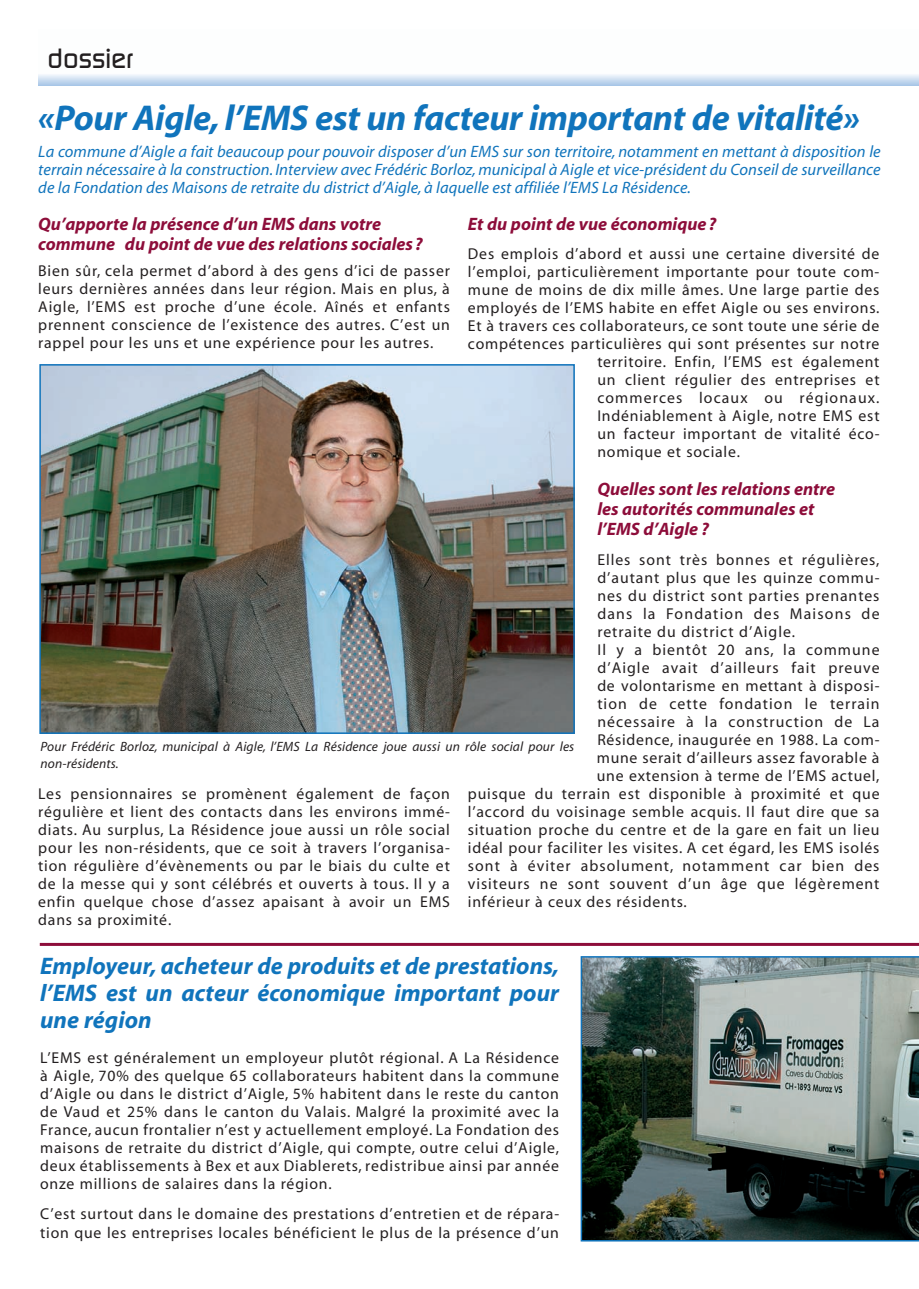
<style>
.page{position:relative;width:919px;height:1289px;background:#fff}
.page>*{position:absolute;margin:0;border:0;box-sizing:border-box;transform-origin:0 0}
.t1{font:italic 700 36px "Myriad";letter-spacing:-.01em;color:#1074bc}
.t2{font:500 27px "Digital";color:#231f20}
.t3{font:italic 700 24px/27px "Myriad";color:#1074bc;text-align:justify}
.t4{font:italic 700 18px/20.2px "Myriad";color:#8d0d3a}
.t5{font:italic 16.5px/18px "Myriad";letter-spacing:.005em;color:#1074bc;text-align:justify}
.t6{font:15.75px/18px "Myriad";letter-spacing:.05em;color:#231f20;text-align:justify}
.t7{font:15.75px "Myriad";letter-spacing:.07em;color:#231f20}
.t8{font:15.75px "Myriad";letter-spacing:.08em;color:#231f20}
.t9{font:italic 13.5px/16.5px "Myriad";letter-spacing:.01em;color:#231f20}
</style>
<div class="page">
<svg style="left:912px;top:74px;width:6px;height:11px"></svg>
<svg style="left:38px;top:74px;width:874px;height:11px;background:#cfdff1"></svg>
<img style="left:42px;top:367px;width:529px;height:364px">
<div style="left:39px;top:364px;width:535px;height:370px;border:2px solid #1074bc"></div>
<img style="left:580px;top:956px;width:338px;height:285px">
<hr style="left:40px;top:942px;width:878px;height:3px;background:#8d0d3a">
<h2 class="t2" style="left:48px;top:43px;width:87px">dossier</h2>
<h1 class="t1" style="left:38px;top:104px;width:822px">«Pour Aigle, l’EMS est un facteur important de vitalité»</h1>
<p class="t5" style="left:38px;top:144px;width:843px">La commune d’Aigle a fait beaucoup pour pouvoir disposer d’un EMS sur son territoire, notamment en mettant à disposition le terrain nécessaire à la construction. Interview avec Frédéric Borloz, municipal à Aigle et vice-président du Conseil de surveillance de la Fondation des Maisons de retraite du district d’Aigle, à laquelle est affiliée l’EMS La Résidence.</p>
<p class="t4" style="left:468px;top:215px;width:250px">Et du point de vue économique?</p>
<p class="t6" style="left:468px;top:246px;width:413px">Des emplois d’abord et aussi une certaine diversité de</p>
<p class="t6" style="left:468px;top:264px;width:413px">l’emploi, particulièrement importante pour toute com-</p>
<p class="t6" style="left:468px;top:282px;width:413px">mune de moins de dix mille âmes. Une large partie des</p>
<p class="t6" style="left:468px;top:300px;width:413px">employés de l’EMS habite en effet Aigle ou ses environs.</p>
<p class="t6" style="left:468px;top:318px;width:413px">Et à travers ces collaborateurs, ce sont toute une série de</p>
<p class="t6" style="left:468px;top:336px;width:413px">compétences particulières qui sont présentes sur notre</p>
<p class="t6" style="left:597px;top:354px;width:283px">territoire. Enfin, l’EMS est également</p>
<p class="t6" style="left:597px;top:372px;width:284px">un client régulier des entreprises et</p>
<p class="t7" style="left:597px;top:392px;width:284px">commerces locaux ou régionaux.</p>
<p class="t6" style="left:597px;top:408px;width:284px">Indéniablement à Aigle, notre EMS est</p>
<p class="t6" style="left:597px;top:426px;width:284px">un facteur important de vitalité éco-</p>
<p class="t6" style="left:597px;top:444px;width:144px">nomique et sociale.</p>
<p class="t4" style="left:597px;top:480px;width:239px">Quelles sont les relations entre les autorités communales et l’EMS d’Aigle ?</p>
<p class="t6" style="left:597px;top:551px;width:284px">Elles sont très bonnes et régulières,</p>
<p class="t6" style="left:597px;top:569px;width:284px">d’autant plus que les quinze commu-</p>
<p class="t6" style="left:597px;top:587px;width:284px">nes du district sont parties prenantes</p>
<p class="t8" style="left:597px;top:607px;width:284px">dans la Fondation des Maisons de</p>
<p class="t6" style="left:597px;top:623px;width:199px">retraite du district d’Aigle.</p>
<p class="t6" style="left:597px;top:641px;width:284px">Il y a bientôt 20 ans, la commune</p>
<p class="t6" style="left:597px;top:659px;width:284px">d’Aigle avait d’ailleurs fait preuve</p>
<p class="t6" style="left:597px;top:677px;width:284px">de volontarisme en mettant à disposi-</p>
<p class="t6" style="left:597px;top:695px;width:284px">tion de cette fondation le terrain</p>
<p class="t6" style="left:597px;top:713px;width:284px">nécessaire à la construction de La</p>
<p class="t6" style="left:597px;top:731px;width:284px">Résidence, inaugurée en 1988. La com-</p>
<p class="t6" style="left:597px;top:749px;width:284px">mune serait d’ailleurs assez favorable à</p>
<p class="t6" style="left:597px;top:767px;width:284px">une extension à terme de l’EMS actuel,</p>
<p class="t6" style="left:468px;top:785px;width:413px">puisque du terrain est disponible à proximité et que</p>
<p class="t6" style="left:468px;top:803px;width:413px">l’accord du voisinage semble acquis. Il faut dire que sa</p>
<p class="t6" style="left:468px;top:821px;width:413px">situation proche du centre et de la gare en fait un lieu</p>
<p class="t6" style="left:468px;top:839px;width:413px">idéal pour faciliter les visites. A cet égard, les EMS isolés</p>
<p class="t6" style="left:468px;top:857px;width:413px">sont à éviter absolument, notamment car bien des</p>
<p class="t6" style="left:468px;top:875px;width:413px">visiteurs ne sont souvent d’un âge que légèrement</p>
<p class="t6" style="left:468px;top:893px;width:220px">inférieur à ceux des résidents.</p>
<p class="t4" style="left:38px;top:215px;width:386px">Qu’apporte la présence d’un EMS dans votre commune du point de vue des relations sociales?</p>
<p class="t6" style="left:38px;top:263px;width:413px">Bien sûr, cela permet d’abord à des gens d’ici de passer leurs dernières années dans leur région. Mais en plus, à Aigle, l’EMS est proche d’une école. Aînés et enfants prennent conscience de l’existence des autres. C’est un rappel pour les uns et une expérience pour les autres.</p>
<p class="t9" style="left:41px;top:739px;width:535px">Pour Frédéric Borloz, municipal à Aigle, l’EMS La Résidence joue aussi un rôle social pour les non-résidents.</p>
<p class="t6" style="left:38px;top:785px;width:413px">Les pensionnaires se promènent également de façon régulière et lient des contacts dans les environs immé&shy;diats. Au surplus, La Résidence joue aussi un rôle social pour les non-résidents, que ce soit à travers l’organisa&shy;tion régulière d’évènements ou par le biais du culte et de la messe qui y sont célébrés et ouverts à tous. Il y a enfin quelque chose d’assez apaisant à avoir un EMS dans sa proximité.</p>
<h3 class="t3" style="left:40px;top:954px;width:520px">Employeur, acheteur de produits et de prestations, l’EMS est un acteur économique important pour une région</h3>
<p class="t6" style="left:40px;top:1049px;width:520px">L’EMS est généralement un employeur plutôt régional. A La Résidence à Aigle, 70% des quelque 65 collaborateurs habitent dans la commune d’Aigle ou dans le district d’Aigle, 5% habitent dans le reste du canton de Vaud et 25% dans le canton du Valais. Malgré la proximité avec la France, aucun frontalier n’est y actuellement employé. La Fondation des maisons de retraite du district d’Aigle, qui compte, outre celui d’Aigle, deux établissements à Bex et aux Diablerets, redistribue ainsi par année onze millions de salaires dans la région.</p>
<p class="t6" style="left:40px;top:1206px;width:520px;line-height:18.6px">C’est surtout dans le domaine des prestations d’entretien et de répara&shy;tion que les entreprises locales bénéficient le plus de la présence d’un</p>
</div>
